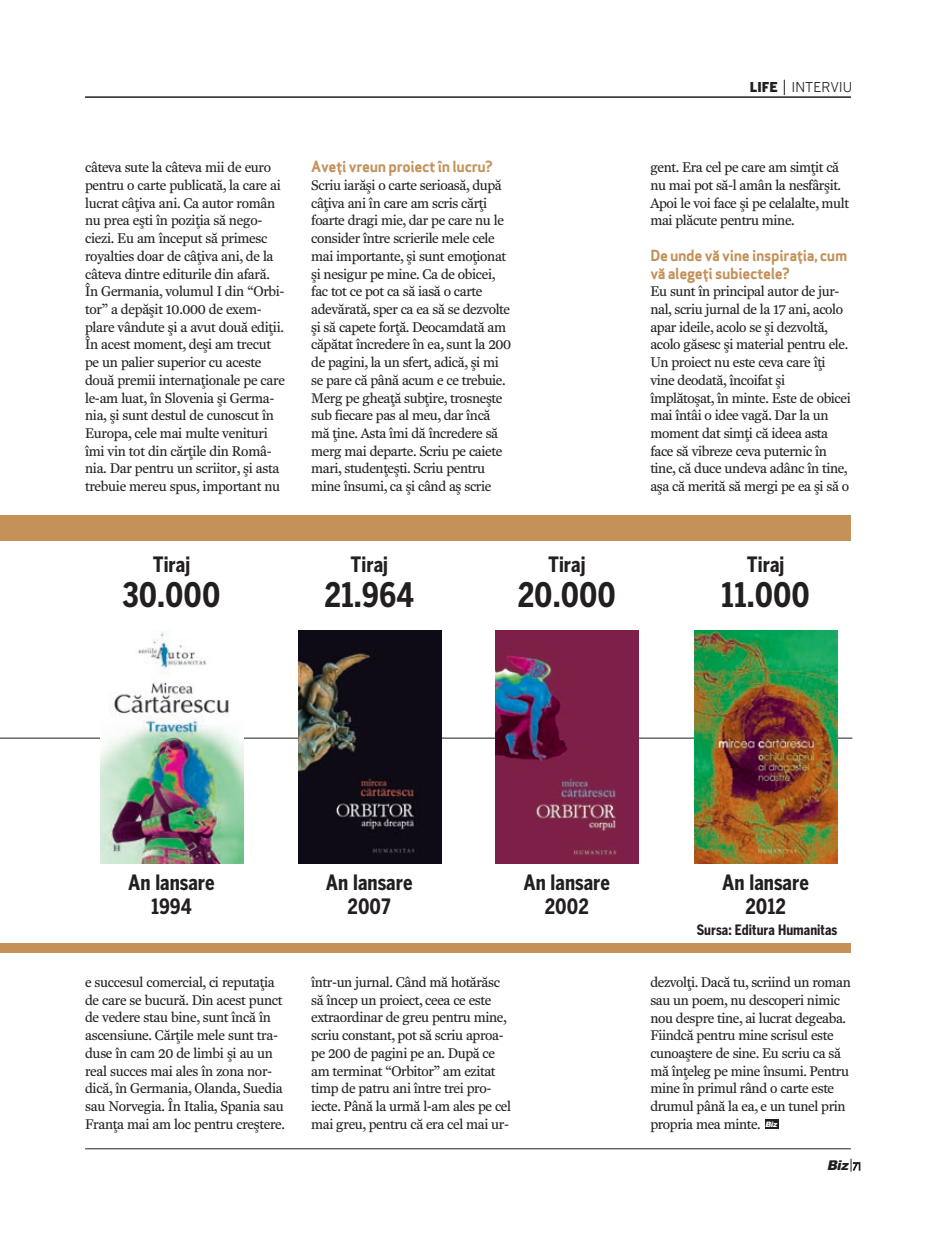
<style>
.page{position:relative;width:936px;height:1234px;background:#fff}
.page>*{position:absolute;margin:0;border:0;box-sizing:border-box;transform-origin:0 0}
.t1{font:33.45px "Benton Got Cn Bol";color:#231f20}
.t2{font:21px/24px "Benton Got Cn Bol";color:#231f20;text-align:center}
.t3{font:15px/17.7px "Apex Sans Bold T";letter-spacing:-.025em;color:#c49159}
.t4{font:14.25px/17.7px "Fenway Rom";letter-spacing:-.025em;color:#231f20}
.t5{font:14.25px "Benton Got Cn Bol";color:#231f20}
.t6{font:13.5px "Benton Got Reg";color:#231f20}
.t7{font:italic 900 13.5px "Arial";color:#231f20}
.s1{font-family:"Benton Got Blk"}
.s2{font-family:"Rom Futura";font-weight:400;font-style:normal;font-size:9.9px}
</style>
<div class="page">
<hr style="left:85px;top:1148px;width:765px;height:1px;background:#231f20">
<hr style="left:85px;top:96px;width:765px;height:2px;background:#231f20">
<svg style="left:784px;top:80px;width:1px;height:15px"></svg>
<svg style="left:850px;top:1158px;width:1px;height:13px"></svg>
<div style="left:765px;top:1118px;width:13px;height:10px;background:#231f20"></div>
<hr style="left:0;top:737px;width:852px;height:1px;background:#231f20">
<img style="left:100px;top:632px;width:143px;height:231px">
<img style="left:694px;top:630px;width:143px;height:233px">
<img style="left:298px;top:630px;width:143px;height:233px">
<img style="left:495px;top:630px;width:143px;height:233px">
<div style="left:0;top:515px;width:850px;height:26px;background:#c49159"></div>
<div style="left:0;top:942px;width:850px;height:10px;background:#c49159"></div>
<p class="t4" style="left:85px;top:160px;width:201px">câteva sute la câteva mii de euro pentru o carte publicat`, la care ai lucrat câ]iva ani. Ca autor român nu prea e[ti \n pozi]ia s` nego&shy;ciezi. Eu am \nceput s` primesc royalties doar de câ]iva ani, de la câteva dintre editurile din afar`. |n Germania, volumul I din “Orbi&shy;tor” a dep`[it 10.000 de exem&shy;plare vândute [i a avut dou` edi]ii. |n acest moment, de[i am trecut pe un palier superior cu aceste dou` premii interna]ionale pe care le-am luat, \n Slovenia [i Germa&shy;nia, [i sunt destul de cunoscut \n<br>Europa, cele mai multe venituri \mi vin tot din c`r]ile din Româ&shy;nia. Dar pentru un scriitor, [i asta trebuie mereu spus, important nu</p>
<h2 class="t2" style="left:153px;top:553px;width:39px">Tiraj</h2>
<h1 class="t1" style="left:122px;top:575px;width:99px">30.000</h1>
<p class="t3" style="left:311px;top:160px;width:183px">Ave]i vreun proiect \n lucru?</p>
<p class="t4" style="left:311px;top:177px;width:201px">Scriu iar`[i o carte serioas`, dup` câ]iva ani \n care am scris c`r]i foarte dragi mie, dar pe care nu le consider \ntre scrierile mele cele mai importante, [i sunt emo]ionat [i nesigur pe mine. Ca de obicei, fac tot ce pot ca s` ias` o carte adev`rat`, sper ca ea s` se dezvolte [i s` capete for]`. Deocamdat` am c`p`tat \ncredere \n ea, sunt la 200 de pagini, la un sfert, adic`, [i mi se pare c` pân` acum e ce trebuie.<br>Merg pe ghea]` sub]ire, trosne[te sub fiecare pas al meu, dar \nc` m` ]ine. Asta \mi d` \ncredere s` merg mai departe. Scriu pe caiete mari, studen]e[ti. Scriu pentru mine \nsumi, ca [i când a[ scrie</p>
<h2 class="t2" style="left:350px;top:553px;width:39px">Tiraj</h2>
<h1 class="t1" style="left:324px;top:575px;width:91px">21.964</h1>
<h2 class="t2" style="left:548px;top:553px;width:39px">Tiraj</h2>
<h1 class="t1" style="left:517px;top:575px;width:100px">20.000</h1>
<p class="t6" style="left:749px;top:82px;width:104px"><span class="s1">LIFE</span> INTERVIU</p>
<p class="t4" style="left:650px;top:160px;width:200px">gent. Era cel pe care am sim]it c` nu mai pot s`-l amân la nesfâr[it.<br>Apoi le voi face [i pe celalalte, mult mai pl`cute pentru mine.</p>
<p class="t3" style="left:650px;top:248px;width:198px">De unde v` vine inspira]ia, cum v` alege]i subiectele?</p>
<p class="t4" style="left:650px;top:284px;width:202px">Eu sunt \n principal autor de jur&shy;nal, scriu jurnal de la 17 ani, acolo apar ideile, acolo se [i dezvolt`, acolo g`sesc [i material pentru ele.<br>Un proiect nu este ceva care \]i vine deodat`, \ncoifat [i \mpl`to[at, \n minte. Este de obicei mai \ntâi o idee vag`. Dar la un moment dat sim]i c` ideea asta face s` vibreze ceva puternic \n tine, c` duce undeva adânc \n tine, a[a c` merit` s` mergi pe ea [i s` o</p>
<h2 class="t2" style="left:746px;top:553px;width:39px">Tiraj</h2>
<h1 class="t1" style="left:721px;top:575px;width:90px">11.000</h1>
<h2 class="t2" style="left:128px;top:870px;width:88px">An lansare<br>1994</h2>
<p class="t4" style="left:85px;top:974px;width:201px">e succesul comercial, ci reputa]ia de care se bucur`. Din acest punct de vedere stau bine, sunt \nc` \n ascensiune. C`r]ile mele sunt tra&shy;duse \n cam 20 de limbi [i au un real succes mai ales \n zona nor&shy;dic`, \n Germania, Olanda, Suedia sau Norvegia. |n Italia, Spania sau Fran]a mai am loc pentru cre[tere.</p>
<h2 class="t2" style="left:326px;top:870px;width:88px">An lansare<br>2007</h2>
<h2 class="t2" style="left:523px;top:870px;width:88px">An lansare<br>2002</h2>
<p class="t4" style="left:311px;top:974px;width:201px">\ntr-un jurnal. Când m` hot`r`sc s` \ncep un proiect, ceea ce este extraordinar de greu pentru mine, scriu constant, pot s` scriu aproa&shy;pe 200 de pagini pe an. Dup` ce am terminat “Orbitor” am ezitat timp de patru ani \ntre trei pro&shy;iecte. Pân` la urm` l-am ales pe cel mai greu, pentru c` era cel mai ur-</p>
<h2 class="t2" style="left:722px;top:870px;width:88px">An lansare<br>2012</h2>
<p class="t5" style="left:696px;top:921px;width:142px">Sursa: Editura Humanitas</p>
<p class="t4" style="left:650px;top:974px;width:202px">dezvol]i. Dac` tu, scriind un roman sau un poem, nu descoperi nimic nou despre tine, ai lucrat degeaba.<br>Fiindc` pentru mine scrisul este cunoa[tere de sine. Eu scriu ca s` m` \n]eleg pe mine \nsumi. Pentru mine \n primul rând o carte este drumul pân` la ea, e un tunel prin propria mea minte. <sup>Biz</sup></p>
<p class="t7" style="left:826px;top:1157px;width:36px">Biz <span class="s2">71</span></p>
</div>
